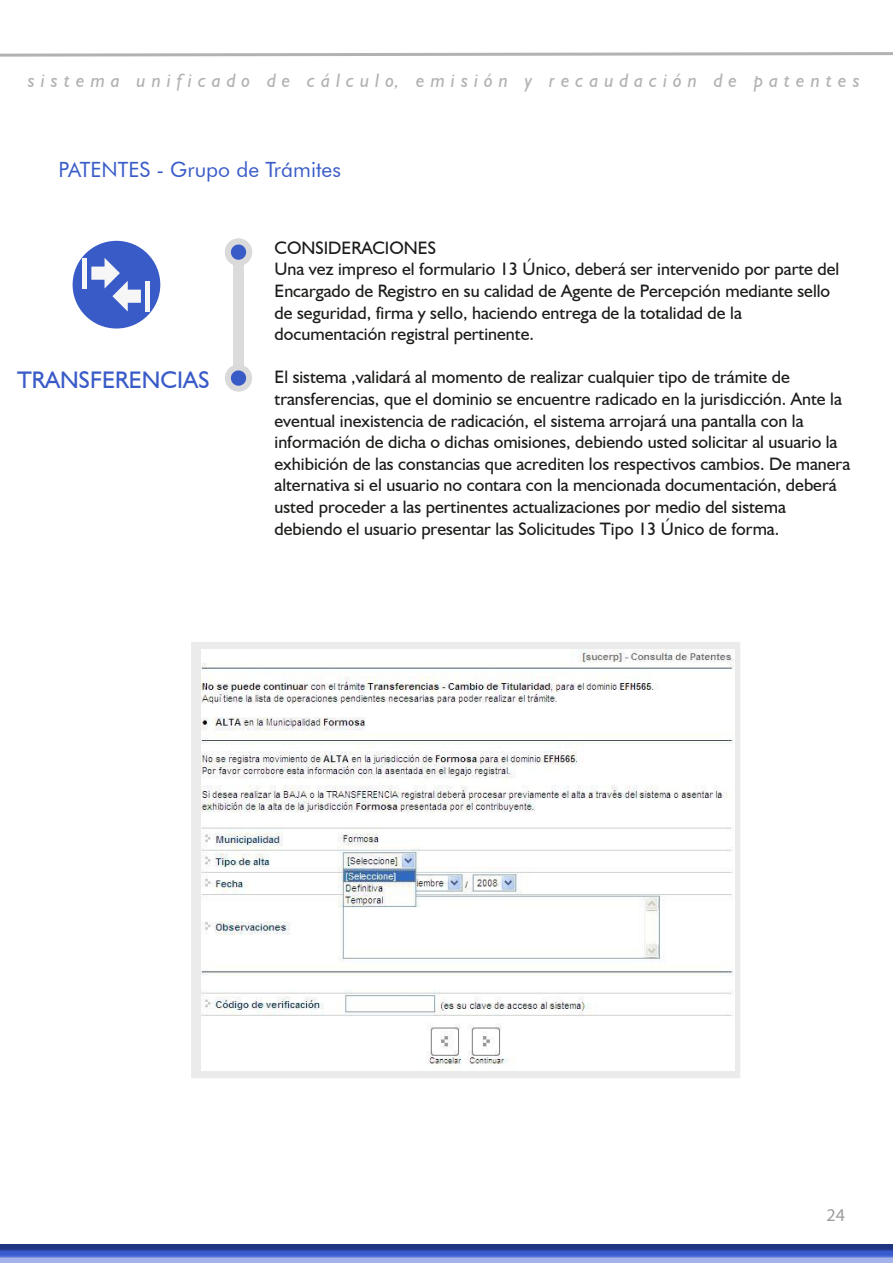
<style>
.page{position:relative;width:893px;height:1263px;background:#fff}
.page>*{position:absolute;margin:0;border:0;box-sizing:border-box;transform-origin:0 0}
.t1{font:24px "Humanist 521 BT";color:#395bc8}
.t2{font:21px "Futura BT";color:#395bc8}
.t3{font:italic 19.5px "Humanist 521 BT";color:#b2b2b2}
.t4{font:18px/21.6px "Humanist 521 BT";color:#1d1d1b}
.t5{font:18px "Myriad Pro";color:#9d9d9c}
</style>
<div class="page">
<svg style="left:0;top:52px;width:893px;height:5px"></svg>
<div style="left:233px;top:252px;width:11px;height:126px;background:#dbdbdb"></div>
<div style="left:228px;top:241px;width:21px;height:22px;background:#395bc8;border-radius:50%"></div>
<div style="left:225px;top:238px;width:27px;height:28px;border:6px solid #dadada;border-radius:50%"></div>
<div style="left:228px;top:367px;width:21px;height:22px;background:#395bc8;border-radius:50%"></div>
<div style="left:225px;top:364px;width:27px;height:28px;border:6px solid #dadada;border-radius:50%"></div>
<img style="left:0;top:1245px;width:893px;height:18px">
<div style="left:187px;top:637px;width:558px;height:446px;background:#ebebeb;border:4px solid #fff"></div>
<div style="left:73px;top:241px;width:87px;height:87px;background:#395bc8;border-radius:50%"></div>
<hr style="left:83px;top:258px;width:4px;height:30px;background:#f6f6f6">
<svg style="left:91px;top:258px;width:50px;height:54px"></svg>
<div style="left:145px;top:281px;width:5px;height:31px;background:#f6f6f6"></div>
<img style="left:202px;top:650px;width:533px;height:420px">
<p class="t3" style="left:28px;top:68px;width:834px">s i s t e m a u n i f i c a d o d e c á l c u l o, e m i s i ó n y r e c a u d a c i ó n d e p a t e n t e s</p>
<p class="t2" style="left:58px;top:156px;width:284px">PATENTES - Grupo de Trámites</p>
<h1 class="t1" style="left:17px;top:365px;width:194px">TRANSFERENCIAS</h1>
<p class="t4" style="left:275px;top:236px;width:566px">CONSIDERACIONES<br>Una vez impreso el formulario 13 Único, deberá ser intervenido por parte del Encargado de Registro en su calidad de Agente de Percepción mediante sello de seguridad, firma y sello, haciendo entrega de la totalidad de la documentación registral pertinente.</p>
<p class="t4" style="left:275px;top:366px;width:577px">El sistema ,validará al momento de realizar cualquier tipo de trámite de transferencias, que el dominio se encuentre radicado en la jurisdicción. Ante la eventual inexistencia de radicación, el sistema arrojará una pantalla con la información de dicha o dichas omisiones, debiendo usted solicitar al usuario la exhibición de las constancias que acrediten los respectivos cambios. De manera alternativa si el usuario no contara con la mencionada documentación, deberá usted proceder a las pertinentes actualizaciones por medio del sistema debiendo el usuario presentar las Solicitudes Tipo 13 Único de forma.</p>
<p class="t5" style="left:826px;top:1204px;width:20px">24</p>
</div>
